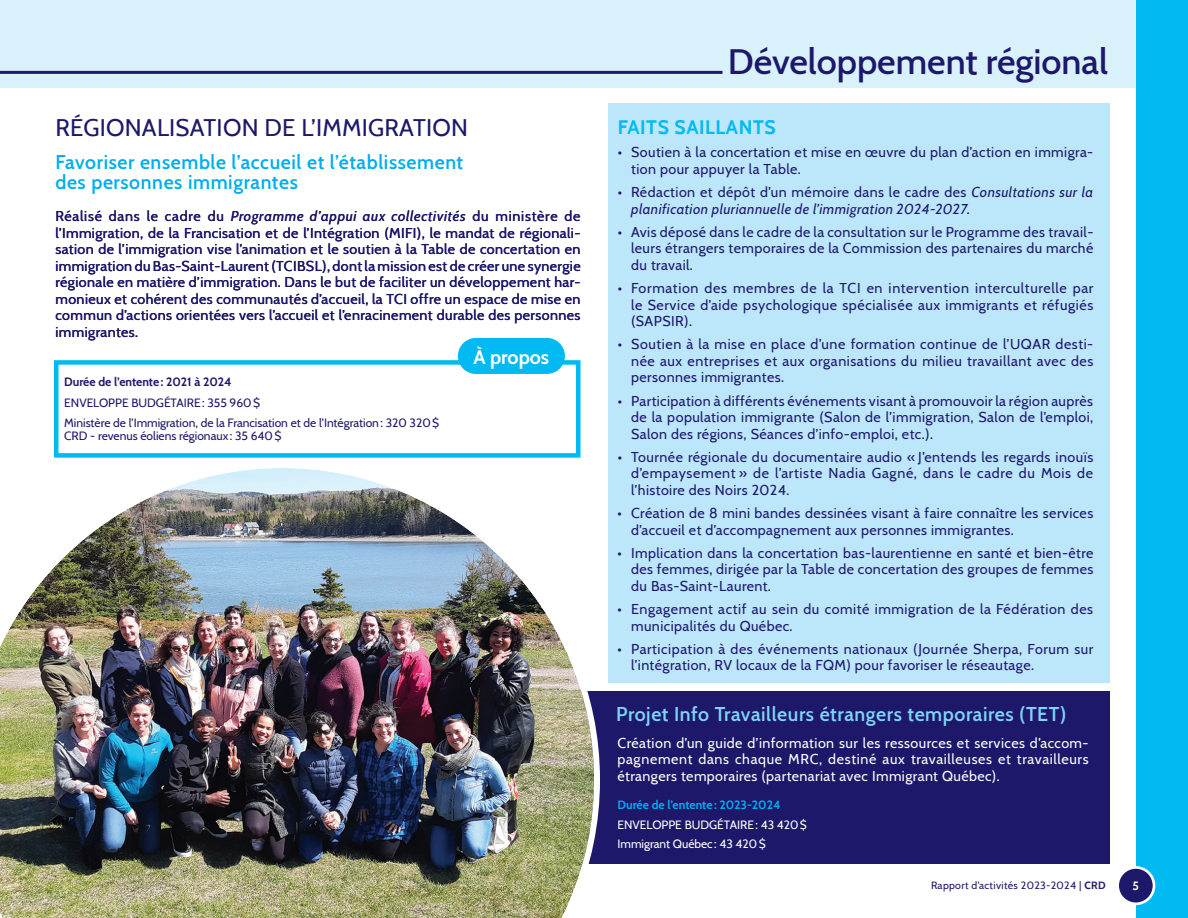
<style>
.page{position:relative;width:1188px;height:918px;background:#fff}
.page>*{position:absolute;margin:0;border:0;box-sizing:border-box;transform-origin:0 0}
.t1{font:500 36px "Cabin";color:#1d186a}
.t2{font:24px "Cabin";letter-spacing:.01em;color:#1d186a}
.t3{font:600 19.5px/19.5px "Cabin";letter-spacing:.03em;color:#00aeef}
.t4{font:600 19.5px "Cabin";letter-spacing:.03em;color:#80d4f7}
.t5{font:700 19.5px "Cabin";letter-spacing:.03em;color:#00baf1}
.t6{font:700 19.5px "Cabin";color:#fff}
.t7{font:14.25px/16.5px "Cabin";letter-spacing:.03em;color:#1d186a;text-align:justify}
.t8{font:14.25px/16.5px "Cabin";letter-spacing:.03em;color:#fff;text-align:justify}
.t9{font:italic 14.25px/16.5px "Cabin";letter-spacing:.03em;color:#1d186a}
.t10{font:12px/20.2px "Cabin";color:#1d186a}
.t11{font:12px/19.5px "Cabin";color:#fff}
.t12{font:700 12px "Cabin";color:#1d186a}
.t13{font:700 12px "Cabin";color:#00aeef}
.t14{font:700 12px "Cabin";color:#fff}
.t15{font:10.5px "Cabin";letter-spacing:.03em;color:#1d186a}
.s1{font-style:italic}
.s2{font-style:normal}
.s3{font-weight:700}
</style>
<div class="page">
<div style="left:0;top:0;width:1156px;height:87px;background:#d9f1fb"></div>
<div style="left:1136px;top:0;width:52px;height:918px;background:#00baf1"></div>
<div style="left:608px;top:103px;width:502px;height:579px;background:#bce6fa"></div>
<hr style="left:0;top:71px;width:723px;height:3px;background:#1d186a">
<div style="left:542px;top:691px;width:568px;height:173px;background:#1d186a"></div>
<img style="left:0;top:468px;width:600px;height:450px">
<div style="left:54px;top:360px;width:526px;height:98px;border:4px solid #00baf1"></div>
<div style="left:458px;top:338px;width:107px;height:36px;background:#00baf1;border-radius:18px"></div>
<div style="left:1118px;top:867px;width:36px;height:37px;background:#1d186a;border-radius:50%"></div>
<div style="left:1116px;top:866px;width:39px;height:39px;border:3px solid #fff;border-radius:50%"></div>
<h2 class="t2" style="left:55px;top:109px;width:414px">RÉGIONALISATION DE L’IMMIGRATION</h2>
<h3 class="t3" style="left:55px;top:151px;width:409px">Favoriser ensemble l’accueil et l’établissement des personnes immigrantes</h3>
<p class="t7" style="left:55px;top:207px;width:527px">Réalisé dans le cadre du <span class="s1">Programme d’appui aux collectivités</span> du ministère de l’Immigration, de la Francisation et de l’Intégration (MIFI), le mandat de régionali&shy;sation de l’immigration vise l’animation et le soutien à la Table de concertation en immigration du Bas-Saint-Laurent (TCIBSL), dont la mission est de créer une synergie régionale en matière d’immigration. Dans le but de faciliter un développement har&shy;monieux et cohérent des communautés d’accueil, la TCI offre un espace de mise en commun d’actions orientées vers l’accueil et l’enracinement durable des personnes immigrantes.</p>
<p class="t12" style="left:64px;top:373px;width:169px">Durée de l’entente: 2021 à 2024</p>
<p class="t10" style="left:64px;top:391px;width:376px">ENVELOPPE BUDGÉTAIRE: 355 960$<br>Ministère de l’Immigration, de la Francisation et de l’Intégration: 320 320$</p>
<p class="t10" style="left:64px;top:425px;width:219px">CRD - revenus éoliens régionaux : 35 640$</p>
<h3 class="t6" style="left:474px;top:341px;width:77px">À propos</h3>
<h1 class="t1" style="left:728px;top:33px;width:382px">Développement régional</h1>
<h3 class="t5" style="left:618px;top:112px;width:160px">FAITS SAILLANTS</h3>
<p class="t7" style="left:631px;top:143px;width:464px;text-indent:-13px">• Soutien à la concertation et mise en œuvre du plan d’action en immigra&shy;tion pour appuyer la Table.</p>
<p class="t9" style="left:631px;top:182px;width:464px;text-indent:-13px"><span class="s2">• Rédaction et dépôt d’un mémoire dans le cadre des</span> Consultations sur la planification pluriannuelle de l’immigration 2024-2027.</p>
<p class="t7" style="left:631px;top:223px;width:464px;text-indent:-13px">• Avis déposé dans le cadre de la consultation sur le Programme des travail&shy;leurs étrangers temporaires de la Commission des partenaires du marché du travail.</p>
<p class="t7" style="left:631px;top:279px;width:464px;text-indent:-13px">• Formation des membres de la TCI en intervention interculturelle par le Service d’aide psychologique spécialisée aux immigrants et réfugiés (SAPSIR).</p>
<p class="t7" style="left:631px;top:335px;width:464px;text-indent:-13px">• Soutien à la mise en place d’une formation continue de l’UQAR desti&shy;née aux entreprises et aux organisations du milieu travaillant avec des personnes immigrantes.</p>
<p class="t7" style="left:631px;top:391px;width:464px;text-indent:-13px">• Participation à différents événements visant à promouvoir la région auprès de la population immigrante (Salon de l’immigration, Salon de l’emploi, Salon des régions, Séances d’info-emploi, etc.).</p>
<p class="t7" style="left:631px;top:448px;width:464px;text-indent:-13px">• Tournée régionale du documentaire audio « J’entends les regards inouïs d’empaysement » de l’artiste Nadia Gagné, dans le cadre du Mois de l’histoire des Noirs 2024.</p>
<p class="t7" style="left:631px;top:504px;width:464px;text-indent:-13px">• Création de 8 mini bandes dessinées visant à faire connaître les services d’accueil et d’accompagnement aux personnes immigrantes.</p>
<p class="t7" style="left:631px;top:544px;width:464px;text-indent:-13px">• Implication dans la concertation bas-laurentienne en santé et bien-être des femmes, dirigée par la Table de concertation des groupes de femmes du Bas-Saint-Laurent.</p>
<p class="t7" style="left:631px;top:600px;width:464px;text-indent:-13px">• Engagement actif au sein du comité immigration de la Fédération des municipalités du Québec.</p>
<p class="t7" style="left:631px;top:640px;width:464px;text-indent:-13px">• Participation à des événements nationaux (Journée Sherpa, Forum sur l’intégration, RV locaux de la FQM) pour favoriser le réseautage.</p>
<h3 class="t4" style="left:616px;top:699px;width:452px">Projet Info Travailleurs étrangers temporaires (TET)</h3>
<p class="t8" style="left:618px;top:734px;width:473px">Création d’un guide d’information sur les ressources et services d’accom&shy;pagnement dans chaque MRC, destiné aux travailleuses et travailleurs étrangers temporaires (partenariat avec Immigrant Québec).</p>
<p class="t13" style="left:618px;top:796px;width:164px">Durée de l’entente: 2023-2024</p>
<p class="t11" style="left:618px;top:814px;width:191px">ENVELOPPE BUDGÉTAIRE: 43 420$<br>Immigrant Québec : 43 420$</p>
<p class="t15" style="left:931px;top:877px;width:176px">Rapport d’activités 2023-2024 | <span class="s3">CRD</span></p>
<p class="t14" style="left:1133px;top:876px;width:8px">35</p>
</div>
